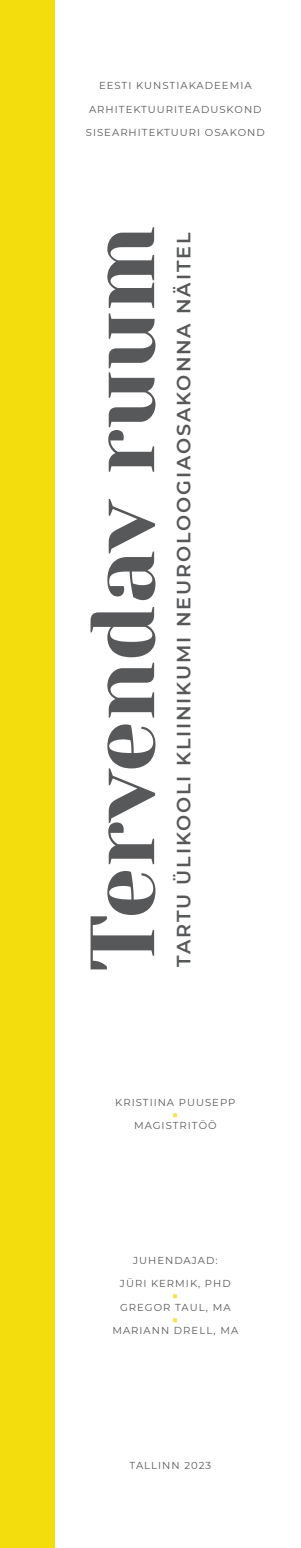
<style>
.page{position:relative;width:301px;height:1548px;background:#fff}
.page>*{position:absolute;margin:0;border:0;box-sizing:border-box;transform-origin:0 0}
.t1{font:90.72px "Yeseva One";color:#57585a}
.t2{font:600 19.14px "Montserrat";letter-spacing:.1em;color:#57585a}
.t3{font:10.08px "Montserrat";letter-spacing:.1em;color:#57585a}
.t4{font:10.08px "Montserrat";color:#f6e351}
</style>
<div class="page">
<div style="left:0;top:0;width:55px;height:1548px;background:#f4dd0d"></div>
<p class="t3" style="left:99px;top:79px;width:154px">EESTI KUNSTIAKADEEMIA</p>
<p class="t3" style="left:89px;top:102px;width:174px">ARHITEKTUURITEADUSKOND</p>
<p class="t3" style="left:86px;top:126px;width:180px">SISEARHITEKTUURI OSAKOND</p>
<h1 class="t1" style="left:69px;top:972px;width:748px;rotate:-90deg">Tervendav ruum</h1>
<h2 class="t2" style="left:170px;top:967px;width:736px;rotate:-90deg">TARTU ÜLIKOOLI KLIINIKUMI NEUROLOOGIAOSAKONNA NÄITEL</h2>
<p class="t3" style="left:115px;top:1095px;width:122px">KRISTIINA PUUSEPP</p>
<p class="t4" style="left:172px;top:1107px;width:8px">■</p>
<p class="t3" style="left:134px;top:1119px;width:84px">MAGISTRITÖÖ</p>
<p class="t3" style="left:133px;top:1253px;width:86px">JUHENDAJAD:</p>
<p class="t3" style="left:120px;top:1277px;width:112px">JÜRI KERMIK, PHD</p>
<p class="t4" style="left:172px;top:1288px;width:8px">■</p>
<p class="t3" style="left:120px;top:1300px;width:112px">GREGOR TAUL, MA</p>
<p class="t4" style="left:172px;top:1312px;width:8px">■</p>
<p class="t3" style="left:112px;top:1324px;width:127px">MARIANN DRELL, MA</p>
<p class="t3" style="left:129px;top:1458px;width:83px">TALLINN 2023</p>
</div>
